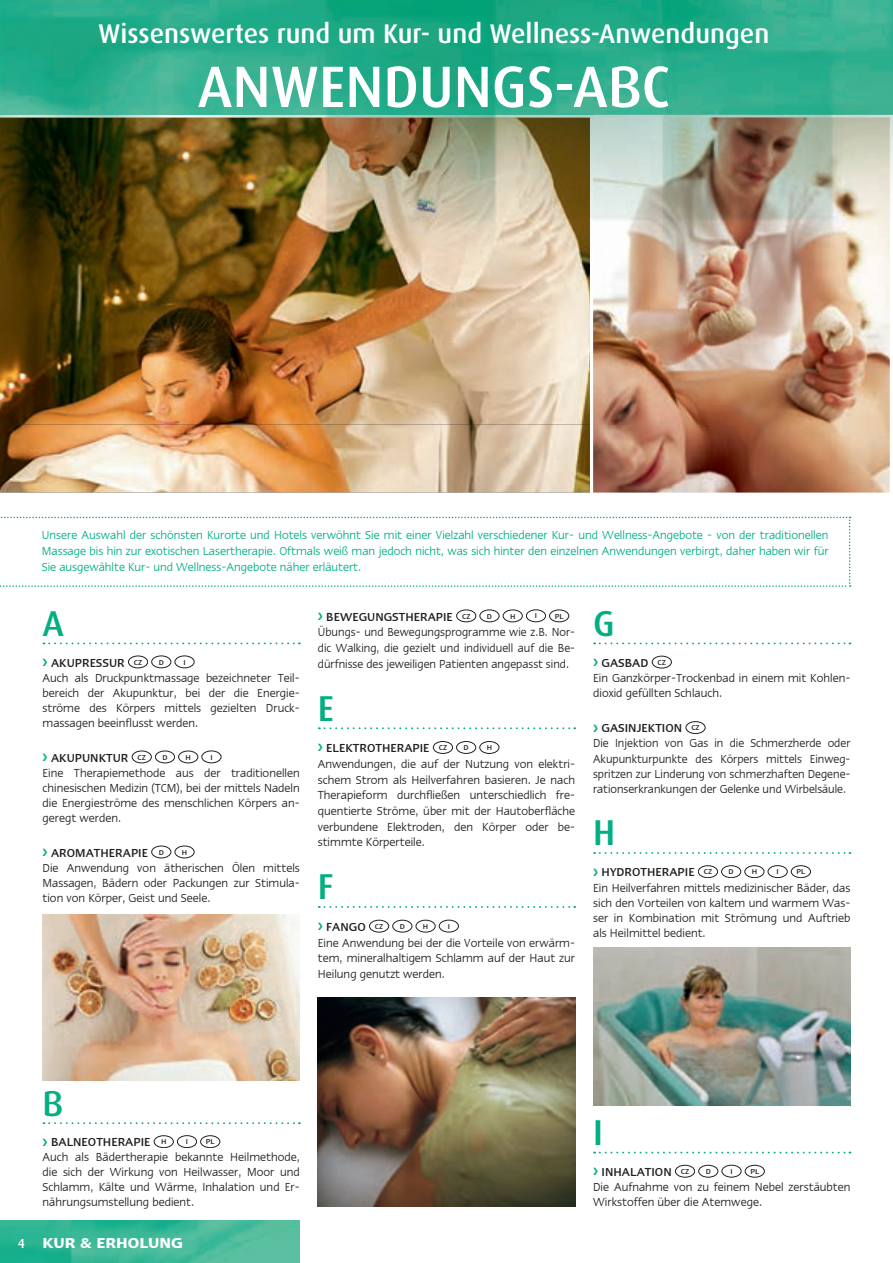
<style>
.page{position:relative;width:893px;height:1263px;background:#fff}
.page>*{position:absolute;margin:0;border:0;box-sizing:border-box;transform-origin:0 0}
.t1{font:500 58.5px "Dax";color:#fff}
.t2{font:500 36px "Dax";color:#03ae83}
.t3{font:500 27px "Dax";color:#fff}
.t4{font:600 16.5px "Linotype Ergo";color:#fff}
.t5{font:13.2px/15px "Linotype Ergo";color:#231f20;text-align:justify;scale:.95 1}
.t6{font:13.2px/15.1px "Linotype Ergo";color:#231f20;text-align:justify;scale:.93 1}
.t7{font:13.2px/15.8px "Linotype Ergo";color:#03ae83;text-align:justify;scale:.95 1}
.t8{font:500 13.2px "Linotype Ergo";color:#231f20;scale:.95 1}
.t9{font:500 8.1px "Linotype Ergo";color:#231f20}
.s1{font-weight:500}
.s2{font-weight:500;font-size:15px}
</style>
<div class="page">
<img style="left:0;top:1220px;width:300px;height:43px">
<svg style="left:43px;top:642px;width:257px;height:2px"></svg>
<svg style="left:43px;top:1122px;width:257px;height:2px"></svg>
<div style="left:128px;top:656px;width:20px;height:12px;border:1px solid #231f20;border-radius:50%"></div>
<div style="left:151px;top:656px;width:20px;height:12px;border:1px solid #231f20;border-radius:50%"></div>
<div style="left:175px;top:656px;width:19px;height:12px;border:1px solid #231f20;border-radius:50%"></div>
<div style="left:132px;top:751px;width:20px;height:12px;border:1px solid #231f20;border-radius:50%"></div>
<div style="left:155px;top:751px;width:20px;height:12px;border:1px solid #231f20;border-radius:50%"></div>
<div style="left:178px;top:751px;width:20px;height:12px;border:1px solid #231f20;border-radius:50%"></div>
<div style="left:202px;top:751px;width:19px;height:12px;border:1px solid #231f20;border-radius:50%"></div>
<div style="left:151px;top:846px;width:20px;height:12px;border:1px solid #231f20;border-radius:50%"></div>
<div style="left:175px;top:846px;width:19px;height:12px;border:1px solid #231f20;border-radius:50%"></div>
<div style="left:154px;top:1135px;width:20px;height:13px;border:1px solid #231f20;border-radius:50%"></div>
<div style="left:177px;top:1135px;width:20px;height:13px;border:1px solid #231f20;border-radius:50%"></div>
<div style="left:200px;top:1135px;width:20px;height:13px;border:1px solid #231f20;border-radius:50%"></div>
<svg style="left:319px;top:727px;width:256px;height:2px"></svg>
<svg style="left:319px;top:906px;width:256px;height:2px"></svg>
<div style="left:456px;top:610px;width:20px;height:12px;border:1px solid #231f20;border-radius:50%"></div>
<div style="left:480px;top:610px;width:19px;height:12px;border:1px solid #231f20;border-radius:50%"></div>
<div style="left:503px;top:610px;width:20px;height:12px;border:1px solid #231f20;border-radius:50%"></div>
<div style="left:526px;top:610px;width:20px;height:12px;border:1px solid #231f20;border-radius:50%"></div>
<div style="left:549px;top:610px;width:20px;height:12px;border:1px solid #231f20;border-radius:50%"></div>
<div style="left:433px;top:741px;width:20px;height:13px;border:1px solid #231f20;border-radius:50%"></div>
<div style="left:456px;top:741px;width:20px;height:13px;border:1px solid #231f20;border-radius:50%"></div>
<div style="left:479px;top:741px;width:20px;height:13px;border:1px solid #231f20;border-radius:50%"></div>
<div style="left:369px;top:920px;width:20px;height:12px;border:1px solid #231f20;border-radius:50%"></div>
<div style="left:392px;top:920px;width:20px;height:12px;border:1px solid #231f20;border-radius:50%"></div>
<div style="left:416px;top:920px;width:20px;height:12px;border:1px solid #231f20;border-radius:50%"></div>
<div style="left:439px;top:920px;width:20px;height:12px;border:1px solid #231f20;border-radius:50%"></div>
<img style="left:318px;top:997px;width:257px;height:209px">
<svg style="left:594px;top:642px;width:256px;height:2px"></svg>
<svg style="left:594px;top:852px;width:256px;height:2px"></svg>
<svg style="left:594px;top:1152px;width:256px;height:1px"></svg>
<div style="left:652px;top:656px;width:20px;height:12px;border:1px solid #231f20;border-radius:50%"></div>
<div style="left:686px;top:721px;width:19px;height:13px;border:1px solid #231f20;border-radius:50%"></div>
<div style="left:698px;top:865px;width:20px;height:13px;border:1px solid #231f20;border-radius:50%"></div>
<div style="left:721px;top:865px;width:20px;height:13px;border:1px solid #231f20;border-radius:50%"></div>
<div style="left:744px;top:865px;width:20px;height:13px;border:1px solid #231f20;border-radius:50%"></div>
<div style="left:768px;top:865px;width:20px;height:13px;border:1px solid #231f20;border-radius:50%"></div>
<div style="left:791px;top:865px;width:20px;height:13px;border:1px solid #231f20;border-radius:50%"></div>
<img style="left:593px;top:948px;width:257px;height:157px">
<div style="left:675px;top:1165px;width:20px;height:12px;border:1px solid #231f20;border-radius:50%"></div>
<div style="left:698px;top:1165px;width:20px;height:12px;border:1px solid #231f20;border-radius:50%"></div>
<div style="left:722px;top:1165px;width:19px;height:12px;border:1px solid #231f20;border-radius:50%"></div>
<div style="left:745px;top:1165px;width:20px;height:12px;border:1px solid #231f20;border-radius:50%"></div>
<svg style="left:0;top:517px;width:851px;height:70px"></svg>
<svg style="left:593px;top:425px;width:297px;height:68px;background:#ae775d"></svg>
<img style="left:0;top:425px;width:590px;height:68px">
<img style="left:0;top:0;width:893px;height:425px">
<img style="left:43px;top:914px;width:257px;height:166px">
<img style="left:593px;top:115px;width:300px;height:1px">
<img style="left:0;top:115px;width:593px;height:1px">
<img style="left:0;top:114px;width:892px;height:1px">
<img style="left:892px;top:0;width:1px;height:114px">
<h3 class="t3" style="left:98px;top:18px;width:673px">Wissenswertes rund um Kur- und Wellness-Anwendungen</h3>
<h1 class="t1" style="left:198px;top:54px;width:474px">ANWENdUNGS-ABC</h1>
<p class="t7" style="left:42px;top:527px;width:830px">Unsere Auswahl der schönsten Kurorte und Hotels verwöhnt Sie mit einer Vielzahl verschiedener Kur- und Wellness-Angebote - von der traditionellen Massage bis hin zur exotischen Lasertherapie. Oftmals weiß man jedoch nicht, was sich hinter den einzelnen Anwendungen verbirgt, daher haben wir für Sie ausgewählte Kur- und Wellness-Angebote näher erläutert.</p>
<h2 class="t2" style="left:43px;top:603px;width:23px">A</h2>
<p class="t8" style="left:51px;top:656px;width:98px">AKUPRESSUR <sup>CZ</sup></p>
<p class="t9" style="left:159px;top:658px;width:7px">D</p>
<p class="t9" style="left:183px;top:658px;width:4px">I</p>
<p class="t5" style="left:43px;top:670px;width:272px">Auch als Druckpunktmassage bezeichneter Teil&shy;bereich der Akupunktur, bei der die Energie&shy;ströme des Körpers mittels gezielten Druck&shy;massagen beeinflusst werden.</p>
<p class="t8" style="left:51px;top:751px;width:101px">AKUPUNKTUR <sup>CZ</sup></p>
<p class="t9" style="left:162px;top:753px;width:7px">D</p>
<p class="t9" style="left:186px;top:753px;width:7px">H</p>
<p class="t9" style="left:210px;top:753px;width:4px">I</p>
<p class="t5" style="left:43px;top:765px;width:272px">Eine Therapiemethode aus der traditionellen chinesischen Medizin (TCM), bei der mittels Nadeln die Energieströme des menschlichen Körpers an&shy;geregt werden.</p>
<p class="t8" style="left:51px;top:846px;width:120px">AROMATHERAPIE <sup>D</sup></p>
<p class="t9" style="left:182px;top:848px;width:7px">H</p>
<p class="t5" style="left:43px;top:860px;width:272px">Die Anwendung von ätherischen Ölen mittels Massagen, Bädern oder Packungen zur Stimula&shy;tion von Körper, Geist und Seele.</p>
<p class="t8" style="left:326px;top:610px;width:153px">BEWEGUNGSTHERAPIE <sup>CZ</sup></p>
<p class="t9" style="left:487px;top:612px;width:7px">D</p>
<p class="t9" style="left:510px;top:612px;width:7px">H</p>
<p class="t9" style="left:535px;top:612px;width:4px">I</p>
<p class="t9" style="left:555px;top:612px;width:10px">PL</p>
<p class="t6" style="left:318px;top:624px;width:278px;line-height:15.8px">Übungs- und Bewegungsprogramme wie z.B. Nor&shy;dic Walking, die gezielt und individuell auf die Be&shy;dürfnisse des jeweiligen Patienten angepasst sind.</p>
<h2 class="t2" style="left:318px;top:688px;width:18px">E</h2>
<p class="t8" style="left:326px;top:741px;width:129px">ELEKTROTHERAPIE <sup>CZ</sup></p>
<p class="t9" style="left:464px;top:743px;width:7px">D</p>
<p class="t9" style="left:487px;top:743px;width:7px">H</p>
<p class="t5" style="left:318px;top:756px;width:272px;line-height:15.8px">Anwendungen, die auf der Nutzung von elektri&shy;schem Strom als Heilverfahren basieren. Je nach Therapieform durchfließen unterschiedlich fre&shy;quentierte Ströme, über mit der Hautoberfläche verbundene Elektroden, den Körper oder be&shy;stimmte Körperteile.</p>
<h2 class="t2" style="left:318px;top:867px;width:17px">F</h2>
<p class="t8" style="left:326px;top:920px;width:61px">FANGO <sup>CZ</sup></p>
<p class="t9" style="left:400px;top:922px;width:7px">D</p>
<p class="t9" style="left:423px;top:922px;width:7px">H</p>
<p class="t9" style="left:448px;top:922px;width:4px">I</p>
<p class="t5" style="left:318px;top:934px;width:272px;line-height:15.8px">Eine Anwendung bei der die Vorteile von erwärm&shy;tem, mineralhaltigem Schlamm auf der Haut zur Heilung genutzt werden.</p>
<h2 class="t2" style="left:593px;top:603px;width:23px">G</h2>
<p class="t5" style="left:593px;top:655px;width:272px;text-align:left;text-indent:8px"><span class="s1">GASBAD</span> <sup>CZ<br></sup>Ein Ganzkörper-Trockenbad in einem mit Kohlen&shy;dioxid gefüllten Schlauch.</p>
<p class="t6" style="left:593px;top:720px;width:278px;text-align:left;text-indent:8px"><span class="s1">GASINJEKTION</span> <sup>CZ<br></sup>Die Injektion von Gas in die Schmerzherde oder Akupunkturpunkte des Körpers mittels Einweg&shy;spritzen zur Linderung von schmerzhaften Degene&shy;rationserkrankungen der Gelenke und Wirbelsäule.</p>
<h2 class="t2" style="left:593px;top:813px;width:24px">H</h2>
<p class="t8" style="left:602px;top:865px;width:118px">HYDROTHERAPIE <sup>CZ</sup></p>
<p class="t9" style="left:729px;top:868px;width:7px">D</p>
<p class="t9" style="left:752px;top:868px;width:7px">H</p>
<p class="t9" style="left:777px;top:867px;width:4px">I</p>
<p class="t9" style="left:796px;top:868px;width:10px">PL</p>
<p class="t5" style="left:593px;top:880px;width:272px">Ein Heilverfahren mittels medizinischer Bäder, das sich den Vorteilen von kaltem und warmem Was&shy;ser in Kombination mit Strömung und Auftrieb als Heilmittel bedient.</p>
<h2 class="t2" style="left:43px;top:1083px;width:22px">B</h2>
<p class="t8" style="left:51px;top:1135px;width:123px">BALNEOTHERAPIE <sup>H</sup></p>
<p class="t9" style="left:186px;top:1137px;width:4px">I</p>
<p class="t9" style="left:206px;top:1137px;width:10px">PL</p>
<p class="t5" style="left:43px;top:1150px;width:272px">Auch als Bädertherapie bekannte Heilmethode, die sich der Wirkung von Heilwasser, Moor und Schlamm, Kälte und Wärme, Inhalation und Er&shy;nährungsumstellung bedient.</p>
<p class="t4" style="left:18px;top:1234px;width:167px"><span class="s2">4</span> KUR &amp; ERHoLUng</p>
<h2 class="t2" style="left:593px;top:1112px;width:11px">I</h2>
<p class="t8" style="left:602px;top:1165px;width:94px">INHALATION <sup>CZ</sup></p>
<p class="t9" style="left:706px;top:1167px;width:7px">D</p>
<p class="t9" style="left:730px;top:1167px;width:4px">I</p>
<p class="t9" style="left:750px;top:1167px;width:10px">PL</p>
<p class="t5" style="left:593px;top:1179px;width:272px">Die Aufnahme von zu feinem Nebel zerstäubten<br>Wirkstoffen über die Atemwege.</p>
</div>
